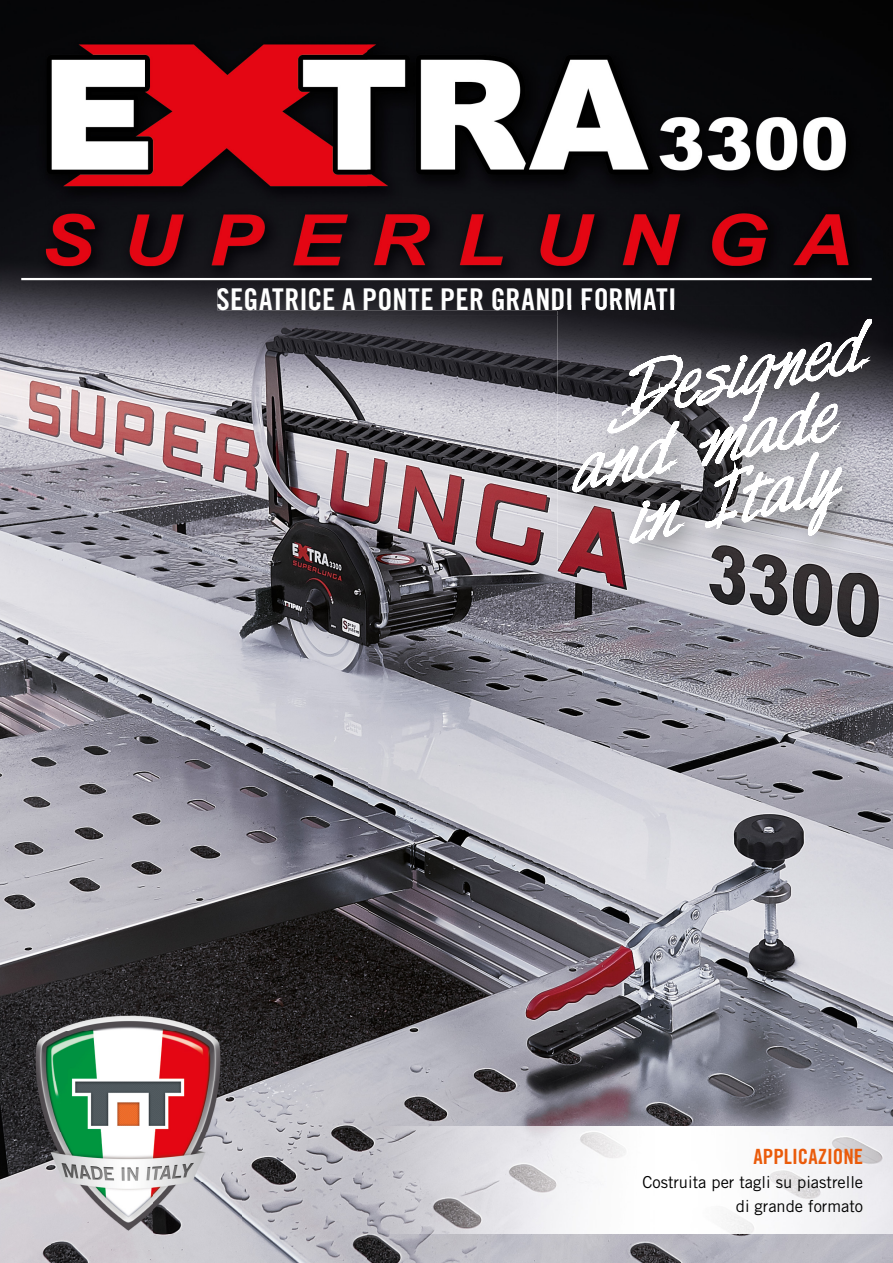
<style>
.page{position:relative;width:893px;height:1263px;background:#fff}
.page>*{position:absolute;margin:0;border:0;box-sizing:border-box;transform-origin:0 0}
.t1{font:30px "Trade Gothic Bold Cond Twenty";letter-spacing:.01em;color:#fff}
.t2{font:21px "Trade Gothic Bold Cond Twenty";color:#ea5b0b}
.t3{font:16.5px/24px "Trade Gothic";color:#000;text-align:right}
</style>
<div class="page">
<img style="left:0;top:0;width:367px;height:999px">
<img style="left:367px;top:0;width:421px;height:315px">
<img style="left:788px;top:0;width:105px;height:305px">
<img style="left:367px;top:315px;width:211px;height:632px">
<img style="left:578px;top:573px;width:315px;height:374px">
<img style="left:367px;top:947px;width:526px;height:180px">
<img style="left:0;top:999px;width:52px;height:264px">
<img style="left:210px;top:999px;width:158px;height:264px">
<img style="left:52px;top:1233px;width:158px;height:30px">
<img style="left:367px;top:1233px;width:526px;height:30px">
<img style="left:217px;top:288px;width:457px;height:22px">
<img style="left:363px;top:1127px;width:530px;height:106px">
<svg style="left:21px;top:981px;width:221px;height:252px;background:#8a837e"></svg>
<hr style="left:21px;top:278px;width:851px;height:2px;background:#fff">
<img style="left:558px;top:305px;width:335px;height:268px">
<img style="left:558px;top:305px;width:116px;height:5px">
<svg style="left:571px;top:318px;width:322px;height:227px"></svg>
<h1 class="t1" style="left:217px;top:281px;width:461px">SEGATRICE A PONTE PER GRANDI FORMATI</h1>
<p class="t2" style="left:754px;top:1144px;width:111px">APPLICAZIONE</p>
<p class="t3" style="left:642px;top:1170px;width:222px">Costruita per tagli su piastrelle di grande formato</p>
</div>
